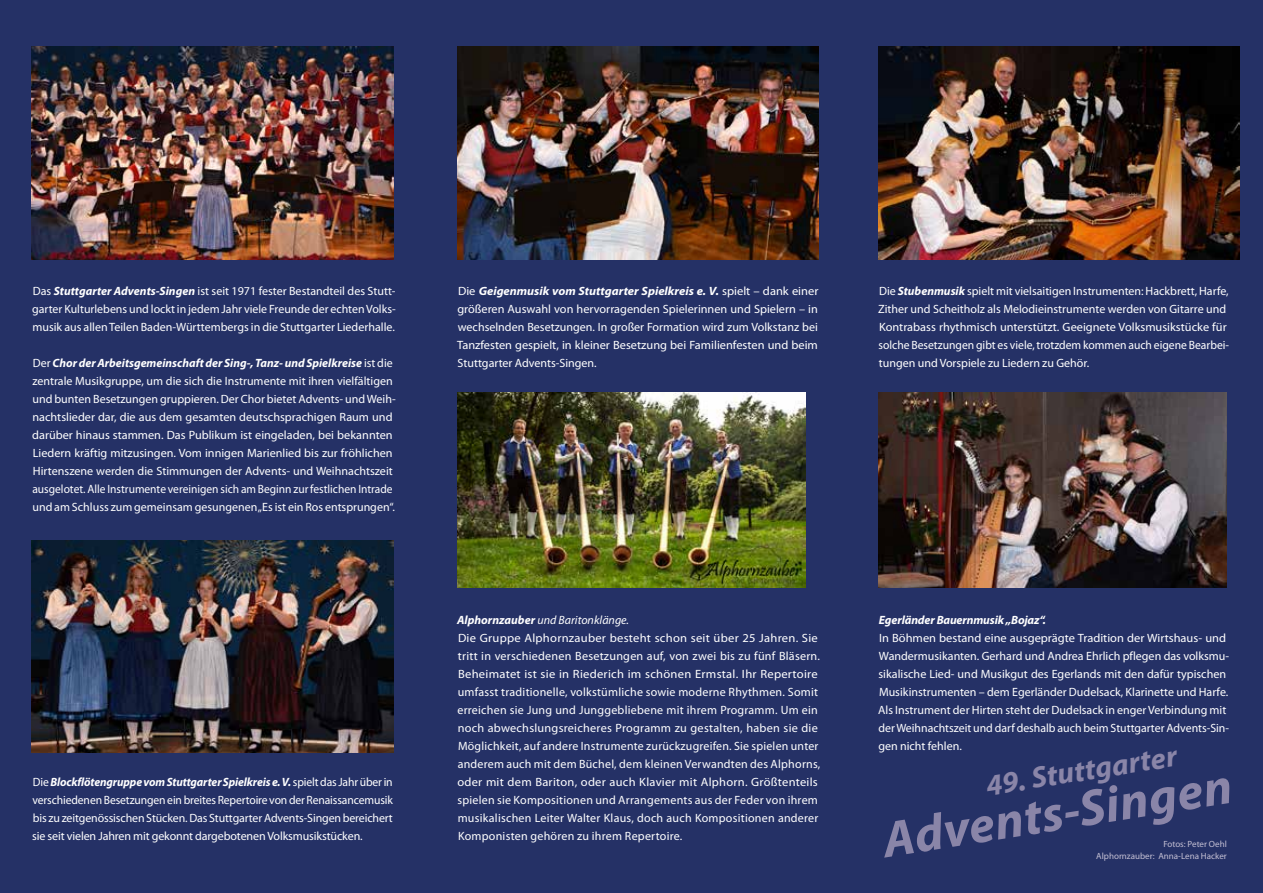
<style>
.page{position:relative;width:1263px;height:893px;background:#253166}
.page>*{position:absolute;margin:0;border:0;box-sizing:border-box;transform-origin:0 0}
.t1{font:italic 700 51px "Myriad Pro";color:#8a85a8}
.t2{font:italic 700 30px "Myriad Pro";color:#8a85a8}
.t3{font:12px/18px "Myriad Pro";color:#fff;text-align:justify}
.t4{font:12px/18px "Myriad Pro";letter-spacing:.02em;color:#fff;scale:1.05 1}
.t5{font:12px/18px "Myriad Pro";color:#fff;text-align:justify;scale:1.04 1}
.t6{font:italic 700 12px "Myriad Pro";letter-spacing:-.01em;color:#fff}
.t7{font:9px/12px "Myriad Pro";color:#c3bfd3;text-align:right}
.s1{font-weight:700;font-style:italic}
.s2{font-style:italic}
</style>
<div class="page">
<img style="left:32px;top:47px;width:361px;height:212px">
<img style="left:32px;top:540px;width:361px;height:213px">
<img style="left:457px;top:47px;width:362px;height:212px">
<img style="left:457px;top:392px;width:349px;height:196px">
<img style="left:878px;top:47px;width:361px;height:212px">
<img style="left:878px;top:392px;width:349px;height:196px">
<p class="t3" style="left:32px;top:283px;width:365px">Das <span class="s1">Stuttgarter Advents-Singen</span> ist seit 1971 fester Bestandteil des Stutt&shy;garter Kulturlebens und lockt in jedem Jahr viele Freunde der echten Volks&shy;musik aus allen Teilen Baden-Württembergs in die Stuttgarter Liederhalle.</p>
<p class="t3" style="left:32px;top:355px;width:365px;text-align:left">Der <span class="s1">Chor der Arbeitsgemeinschaft der Sing-, Tanz- und Spielkreise</span> ist die zentrale Musikgruppe, um die sich die Instrumente mit ihren vielfältigen und bunten Besetzungen gruppieren. Der Chor bietet Advents- und Weih&shy;nachtslieder dar, die aus dem gesamten deutschsprachigen Raum und darüber hinaus stammen. Das Publikum ist eingeladen, bei bekannten Liedern kräftig mitzusingen. Vom innigen Marienlied bis zur fröhlichen Hirtenszene werden die Stimmungen der Advents- und Weihnachtszeit ausgelotet. Alle Instrumente vereinigen sich am Beginn zur festlichen Intrade und am Schluss zum gemeinsam gesungenen „Es ist ein Ros entsprungen“.</p>
<p class="t3" style="left:32px;top:773px;width:362px">Die <span class="s1">Blockflötengruppe vom Stuttgarter Spielkreis e. V.</span> spielt das Jahr über in verschiedenen Besetzungen ein breites Repertoire von der Renaissancemusik bis zu zeitgenössischen Stücken. Das Stuttgarter Advents-Singen bereichert sie seit vielen Jahren mit gekonnt dargebotenen Volksmusikstücken.</p>
<p class="t5" style="left:457px;top:283px;width:349px">Die <span class="s1">Geigenmusik vom Stuttgarter Spielkreis e. V.</span> spielt – dank einer größeren Auswahl von hervorragenden Spielerinnen und Spielern – in wechselnden Besetzungen. In großer Formation wird zum Volkstanz bei Tanzfesten gespielt, in kleiner Besetzung bei Familienfesten und beim Stuttgarter Advents-Singen.</p>
<p class="t3" style="left:878px;top:283px;width:352px;text-align:left">Die <span class="s1">Stubenmusik</span> spielt mit vielsaitigen Instrumenten: Hackbrett, Harfe, Zither und Scheitholz als Melodieinstrumente werden von Gitarre und Kontrabass rhythmisch unterstützt. Geeignete Volksmusikstücke für solche Besetzungen gibt es viele, trotzdem kommen auch eigene Bearbei&shy;tungen und Vorspiele zu Liedern zu Gehör.</p>
<p class="t4" style="left:457px;top:611px;width:347px"><span class="s1">Alphornzauber</span> <span class="s2">und Baritonklänge.<br></span>Die Gruppe Alphornzauber besteht schon seit über 25 Jahren. Sie tritt in verschiedenen Besetzungen auf, von zwei bis zu fünf Bläsern.<br>Beheimatet ist sie in Riederich im schönen Ermstal. Ihr Repertoire umfasst traditionelle, volkstümliche sowie moderne Rhythmen. Somit erreichen sie Jung und Junggebliebene mit ihrem Programm. Um ein noch abwechslungsreicheres Programm zu gestalten, haben sie die Möglichkeit, auf andere Instrumente zurückzugreifen. Sie spielen unter anderem auch mit dem Büchel, dem kleinen Verwandten des Alphorns, oder mit dem Bariton, oder auch Klavier mit Alphorn. Größtenteils spielen sie Kompositionen und Arrangements aus der Feder von ihrem musikalischen Leiter Walter Klaus, doch auch Kompositionen anderer Komponisten gehören zu ihrem Repertoire.</p>
<p class="t6" style="left:879px;top:612px;width:168px">Egerländer Bauernmusik „Bojaz“.</p>
<p class="t5" style="left:878px;top:629px;width:339px;text-align:left">In Böhmen bestand eine ausgeprägte Tradition der Wirtshaus- und Wandermusikanten. Gerhard und Andrea Ehrlich pflegen das volksmu&shy;sikalische Lied- und Musikgut des Egerlands mit den dafür typischen Musikinstrumenten – dem Egerländer Dudelsack, Klarinette und Harfe.<br>Als Instrument der Hirten steht der Dudelsack in enger Verbindung mit der Weihnachtszeit und darf deshalb auch beim Stuttgarter Advents-Sin&shy;gen nicht fehlen.</p>
<h2 class="t2" style="left:983px;top:766px;width:194px;rotate:-9deg">49. Stuttgarter</h2>
<h1 class="t1" style="left:878px;top:808px;width:354px;rotate:-9deg">Advents-Singen</h1>
<p class="t7" style="left:1096px;top:838px;width:132px">Fotos: Peter Oehl<br>Alphornzauber: Anna-Lena Hacker</p>
</div>
